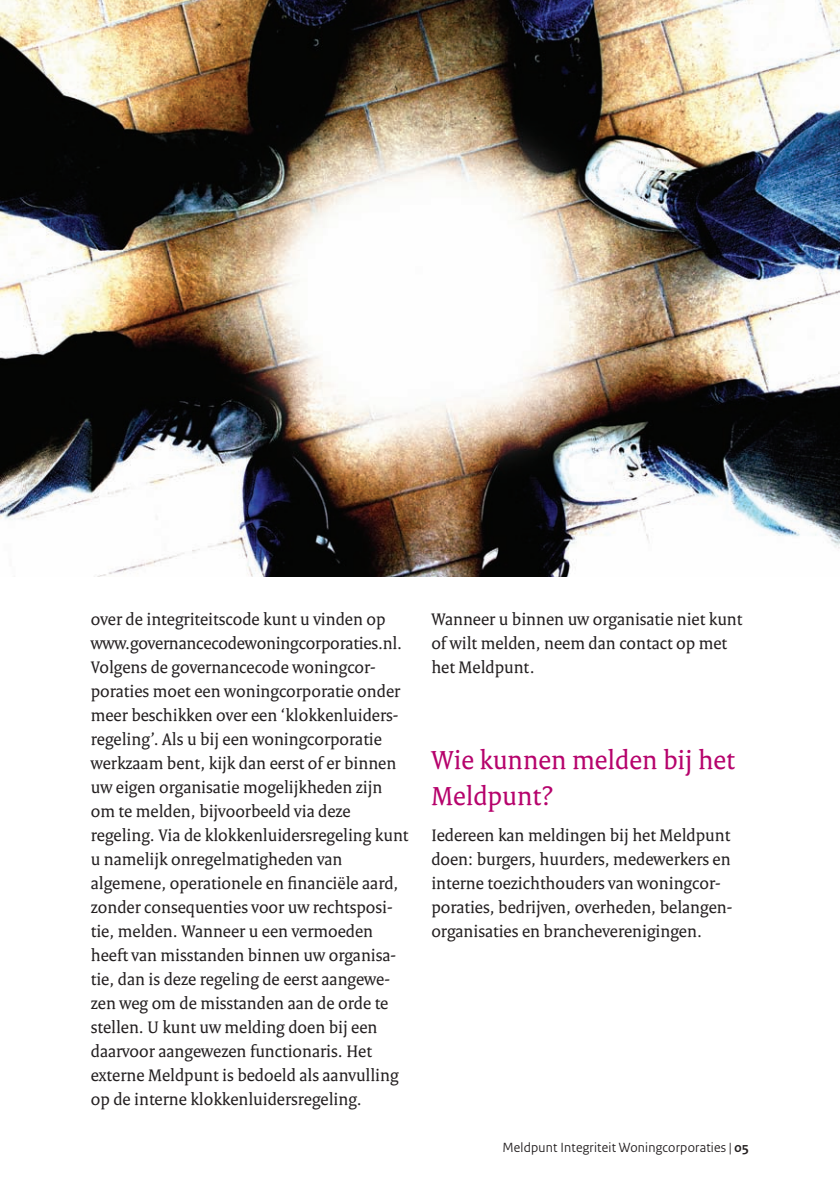
<style>
.page{position:relative;width:840px;height:1191px;background:#fff}
.page>*{position:absolute;margin:0;border:0;box-sizing:border-box;transform-origin:0 0}
.t1{font:28px/36px "Rijksoverheid Serif";color:#b6036c}
.t2{font:18px/24px "Rijksoverheid Serif";color:#231f20}
.t3{font:14px "Rijksoverheid Sans";letter-spacing:.015em;color:#231f20}
.s1{font-weight:700}
</style>
<div class="page">
<img style="left:0;top:0;width:839px;height:577px">
<p class="t2" style="left:91px;top:607px;width:319px">over de integriteitscode kunt u vinden op www.governancecodewoningcorporaties.nl.<br>Volgens de governancecode woningcor&shy;poraties moet een woningcorporatie onder meer beschikken over een ‘klokkenluiders&shy;regeling’. Als u bij een woningcorporatie werkzaam bent, kijk dan eerst of er binnen uw eigen organisatie mogelijkheden zijn om te melden, bijvoorbeeld via deze regeling. Via de klokkenluidersregeling kunt u namelijk onregelmatigheden van algemene, operationele en financiële aard, zonder consequenties voor uw rechtsposi&shy;tie, melden. Wanneer u een vermoeden heeft van misstanden binnen uw organisa&shy;tie, dan is deze regeling de eerst aangewe&shy;zen weg om de misstanden aan de orde te stellen. U kunt uw melding doen bij een daarvoor aangewezen functionaris. Het externe Meldpunt is bedoeld als aanvulling op de interne klokkenluidersregeling.</p>
<p class="t2" style="left:431px;top:607px;width:312px">Wanneer u binnen uw organisatie niet kunt of wilt melden, neem dan contact op met het Meldpunt.</p>
<h1 class="t1" style="left:431px;top:742px;width:305px">Wie kunnen melden bij het<br>Meldpunt?</h1>
<p class="t2" style="left:431px;top:823px;width:302px">Iedereen kan meldingen bij het Meldpunt doen: burgers, huurders, medewerkers en interne toezichthouders van woningcor&shy;poraties, bedrijven, overheden, belangen&shy;organisaties en brancheverenigingen.</p>
<p class="t3" style="left:502px;top:1139px;width:248px">Meldpunt Integriteit Woningcorporaties | <span class="s1">05</span></p>
</div>
